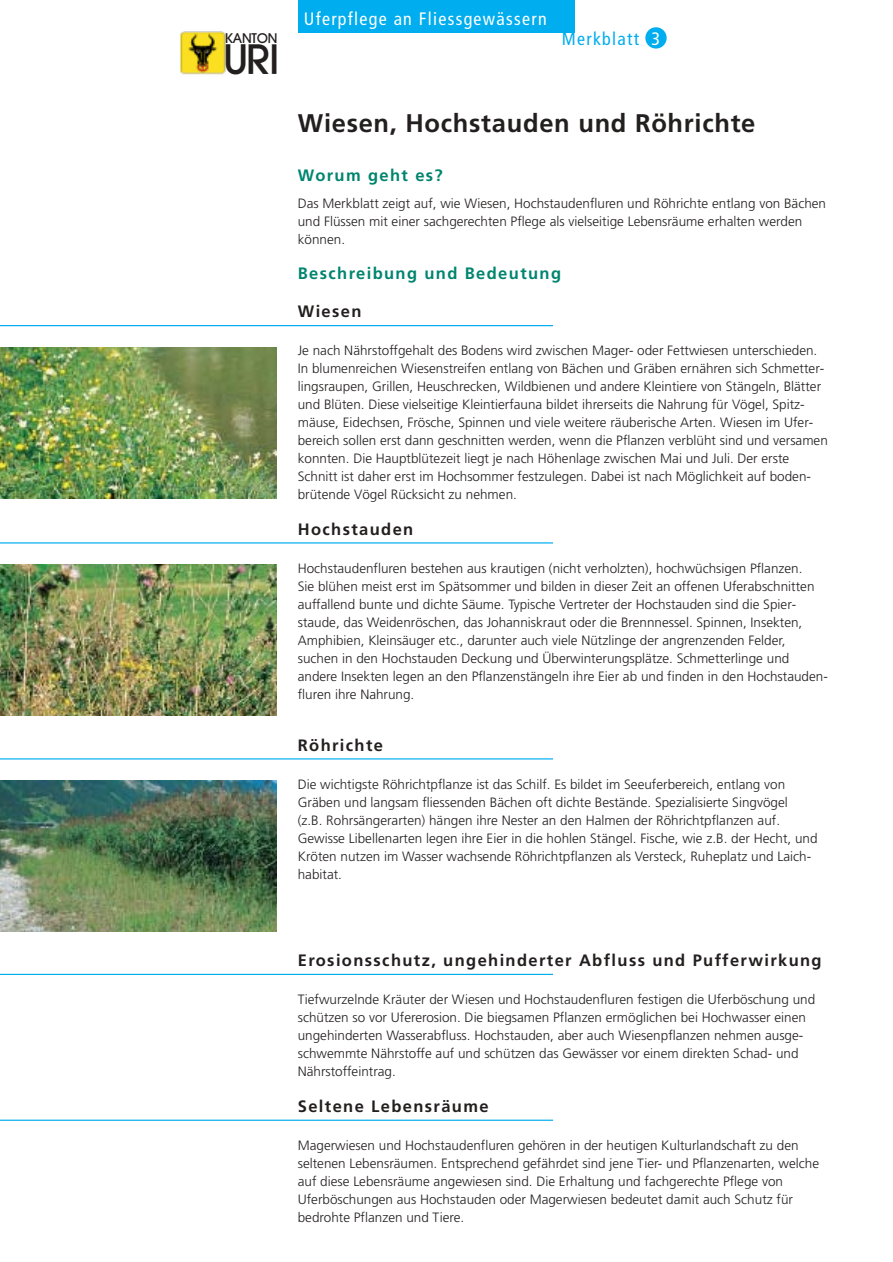
<style>
.page{position:relative;width:893px;height:1262px;background:#fff}
.page>*{position:absolute;margin:0;border:0;box-sizing:border-box;transform-origin:0 0}
.t1{font:40.8px "AV26";color:#231f1f}
.t2{font:700 25.5px "Frutiger";letter-spacing:.03em;color:#231f1f}
.t3{font:condensed 18px "Frutiger";letter-spacing:.07em;color:#fff}
.t4{font:condensed 18px "Frutiger";letter-spacing:.07em;color:#00adef}
.t5{font:700 16.5px "Frutiger";letter-spacing:.085em;color:#231f1f}
.t6{font:700 16.5px "Frutiger";letter-spacing:.085em;color:#00856f}
.t7{font:300 13.5px/18px "Frutiger";color:#231f1f}
.t8{font:13.5px "AV26";color:#231f1f}
.s1{color:#fff}
</style>
<div class="page">
<hr style="left:0;top:325px;width:553px;height:1px;background:#00adef">
<img style="left:0;top:347px;width:276px;height:151px">
<hr style="left:0;top:542px;width:553px;height:1px;background:#00adef">
<img style="left:0;top:565px;width:276px;height:151px">
<hr style="left:0;top:973px;width:553px;height:2px;background:#00adef">
<hr style="left:0;top:1119px;width:553px;height:1px;background:#00adef">
<hr style="left:0;top:758px;width:553px;height:1px;background:#00adef">
<img style="left:0;top:781px;width:276px;height:151px">
<div style="left:645px;top:27px;width:21px;height:22px;background:#00adef;border-radius:50%"></div>
<div style="left:298px;top:0;width:276px;height:33px;background:#00adef"></div>
<img style="left:180px;top:31px;width:46px;height:44px">
<p class="t8" style="left:225px;top:33px;width:54px">KANTON</p>
<h1 class="t1" style="left:223px;top:44px;width:57px">URI</h1>
<h3 class="t3" style="left:304px;top:11px;width:244px">Uferpflege an Fliessgewässern</h3>
<h3 class="t4" style="left:561px;top:31px;width:100px">Merkblatt <span class="s1">3</span></h3>
<h2 class="t2" style="left:298px;top:113px;width:459px">Wiesen, Hochstauden und Röhrichte</h2>
<p class="t6" style="left:298px;top:169px;width:146px">Worum geht es?</p>
<p class="t7" style="left:298px;top:195px;width:530px">Das Merkblatt zeigt auf, wie Wiesen, Hochstaudenfluren und Röhrichte entlang von Bächen und Flüssen mit einer sachgerechten Pflege als vielseitige Lebensräume erhalten werden können.</p>
<p class="t6" style="left:298px;top:266px;width:265px">Beschreibung und Bedeutung</p>
<p class="t5" style="left:298px;top:305px;width:65px">Wiesen</p>
<p class="t7" style="left:298px;top:342px;width:531px">Je nach Nährstoffgehalt des Bodens wird zwischen Mager- oder Fettwiesen unterschieden.<br>In blumenreichen Wiesenstreifen entlang von Bächen und Gräben ernähren sich Schmetter&shy;lingsraupen, Grillen, Heuschrecken, Wildbienen und andere Kleintiere von Stängeln, Blätter und Blüten. Diese vielseitige Kleintierfauna bildet ihrerseits die Nahrung für Vögel, Spitz&shy;mäuse, Eidechsen, Frösche, Spinnen und viele weitere räuberische Arten. Wiesen im Ufer&shy;bereich sollen erst dann geschnitten werden, wenn die Pflanzen verblüht sind und versamen konnten. Die Hauptblütezeit liegt je nach Höhenlage zwischen Mai und Juli. Der erste Schnitt ist daher erst im Hochsommer festzulegen. Dabei ist nach Möglichkeit auf boden&shy;brütende Vögel Rücksicht zu nehmen.</p>
<p class="t5" style="left:298px;top:522px;width:117px">Hochstauden</p>
<p class="t7" style="left:298px;top:560px;width:531px">Hochstaudenfluren bestehen aus krautigen (nicht verholzten), hochwüchsigen Pflanzen.<br>Sie blühen meist erst im Spätsommer und bilden in dieser Zeit an offenen Uferabschnitten auffallend bunte und dichte Säume. Typische Vertreter der Hochstauden sind die Spier&shy;staude, das Weidenröschen, das Johanniskraut oder die Brennnessel. Spinnen, Insekten, Amphibien, Kleinsäuger etc., darunter auch viele Nützlinge der angrenzenden Felder, suchen in den Hochstauden Deckung und Überwinterungsplätze. Schmetterlinge und andere Insekten legen an den Pflanzenstängeln ihre Eier ab und finden in den Hochstauden&shy;fluren ihre Nahrung.</p>
<p class="t5" style="left:298px;top:738px;width:87px">Röhrichte</p>
<p class="t7" style="left:298px;top:776px;width:521px">Die wichtigste Röhrichtpflanze ist das Schilf. Es bildet im Seeuferbereich, entlang von Gräben und langsam fliessenden Bächen oft dichte Bestände. Spezialisierte Singvögel<br>(z.B. Rohrsängerarten) hängen ihre Nester an den Halmen der Röhrichtpflanzen auf.<br>Gewisse Libellenarten legen ihre Eier in die hohlen Stängel. Fische, wie z.B. der Hecht, und Kröten nutzen im Wasser wachsende Röhrichtpflanzen als Versteck, Ruheplatz und Laich&shy;habitat.</p>
<p class="t5" style="left:298px;top:954px;width:525px">Erosionsschutz, ungehinderter Abfluss und Pufferwirkung</p>
<p class="t7" style="left:298px;top:991px;width:519px">Tiefwurzelnde Kräuter der Wiesen und Hochstaudenfluren festigen die Uferböschung und schützen so vor Ufererosion. Die biegsamen Pflanzen ermöglichen bei Hochwasser einen ungehinderten Wasserabfluss. Hochstauden, aber auch Wiesenpflanzen nehmen ausge&shy;schwemmte Nährstoffe auf und schützen das Gewässer vor einem direkten Schad- und Nährstoffeintrag.</p>
<p class="t5" style="left:298px;top:1099px;width:192px">Seltene Lebensräume</p>
<p class="t7" style="left:298px;top:1137px;width:523px">Magerwiesen und Hochstaudenfluren gehören in der heutigen Kulturlandschaft zu den seltenen Lebensräumen. Entsprechend gefährdet sind jene Tier- und Pflanzenarten, welche auf diese Lebensräume angewiesen sind. Die Erhaltung und fachgerechte Pflege von Uferböschungen aus Hochstauden oder Magerwiesen bedeutet damit auch Schutz für bedrohte Pflanzen und Tiere.</p>
</div>
